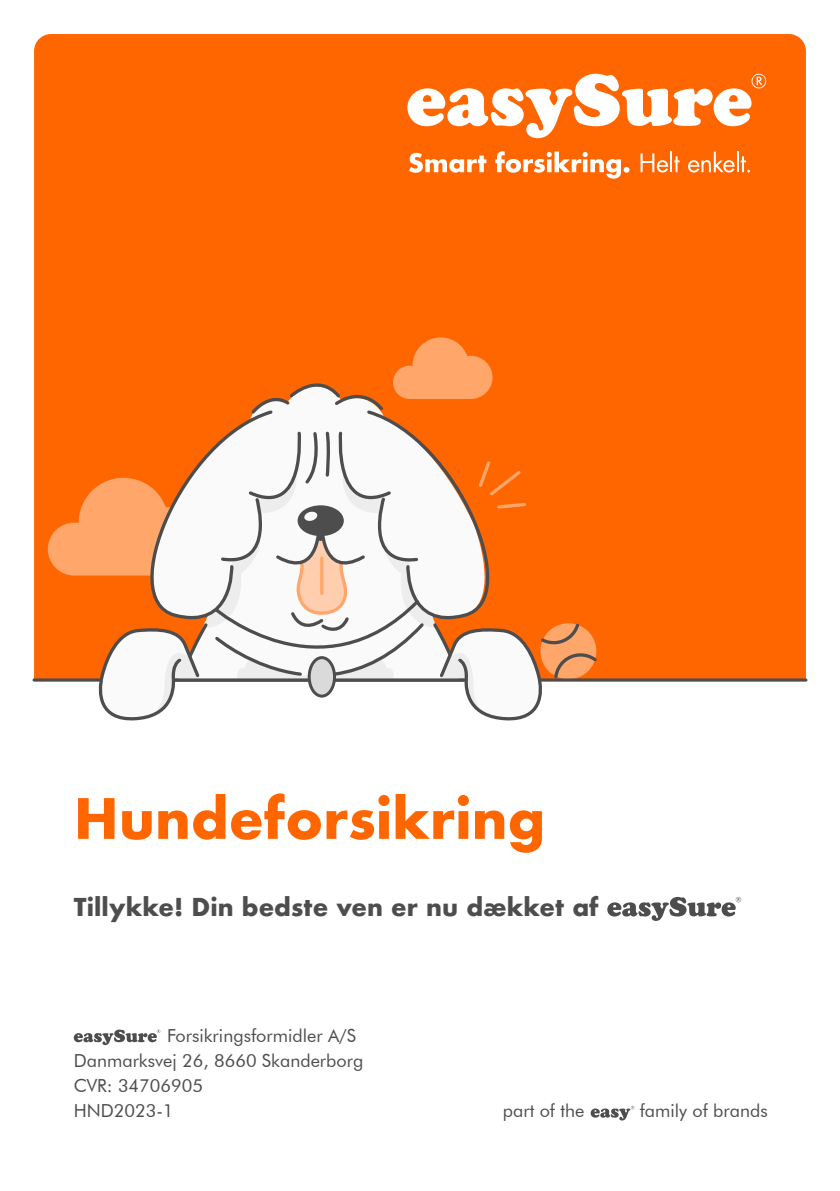
<style>
.page{position:relative;width:840px;height:1191px;background:#fff}
.page>*{position:absolute;margin:0;border:0;box-sizing:border-box;transform-origin:0 0}
.t1{font:700 54px "Futura";color:#f60}
.t2{font:700 24px "Futura";color:#4d4d4d}
.t3{font:18px/25px "Futura BT";color:#4d4d4d}
</style>
<div class="page">
<div style="left:34px;top:34px;width:771px;height:644px;background:#f60"></div>
<hr style="left:34px;top:678px;width:771px;height:3px;background:#4d4d4d">
<svg style="left:393px;top:337px;width:99px;height:35px;background:#ff8a3c"></svg>
<svg style="left:111px;top:372px;width:417px;height:87px"></svg>
<svg style="left:48px;top:459px;width:551px;height:260px"></svg>
<div style="left:318px;top:529px;width:5px;height:12px;background:#4d4d4d;border-radius:2px"></div>
<hr style="left:174px;top:678px;width:292px;height:3px;background:#4d4d4d">
<div style="left:309px;top:657px;width:25px;height:39px;background:#dadada;border-radius:50%"></div>
<div style="left:307px;top:656px;width:29px;height:41px;border:3px solid #4d4d4d;border-radius:50%"></div>
<svg style="left:607px;top:897px;width:133px;height:24px"></svg>
<svg style="left:407px;top:74px;width:358px;height:64px"></svg>
<svg style="left:409px;top:153px;width:77px;height:20px"></svg>
<svg style="left:495px;top:151px;width:134px;height:28px"></svg>
<svg style="left:640px;top:153px;width:28px;height:19px"></svg>
<hr style="left:670px;top:152px;width:2px;height:20px;background:#fff">
<svg style="left:674px;top:156px;width:5px;height:16px"></svg>
<svg style="left:687px;top:152px;width:47px;height:20px"></svg>
<hr style="left:736px;top:152px;width:2px;height:20px;background:#fff">
<svg style="left:740px;top:156px;width:9px;height:16px"></svg>
<svg style="left:74px;top:1029px;width:86px;height:16px"></svg>
<svg style="left:590px;top:1105px;width:44px;height:15px"></svg>
<h1 class="t1" style="left:74px;top:779px;width:472px">Hundeforsikring</h1>
<h2 class="t2" style="left:74px;top:890px;width:526px">Tillykke! Din bedste ven er nu dækket af</h2>
<p class="t3" style="left:74px;top:1023px;width:291px;text-indent:93px">Forsikringsformidler A/S<br>Danmarksvej 26, 8660 Skanderborg<br>CVR: 34706905<br>HND2023-1</p>
<p class="t3" style="left:502px;top:1098px;width:83px">part of the</p>
<p class="t3" style="left:639px;top:1098px;width:129px">family of brands</p>
</div>
